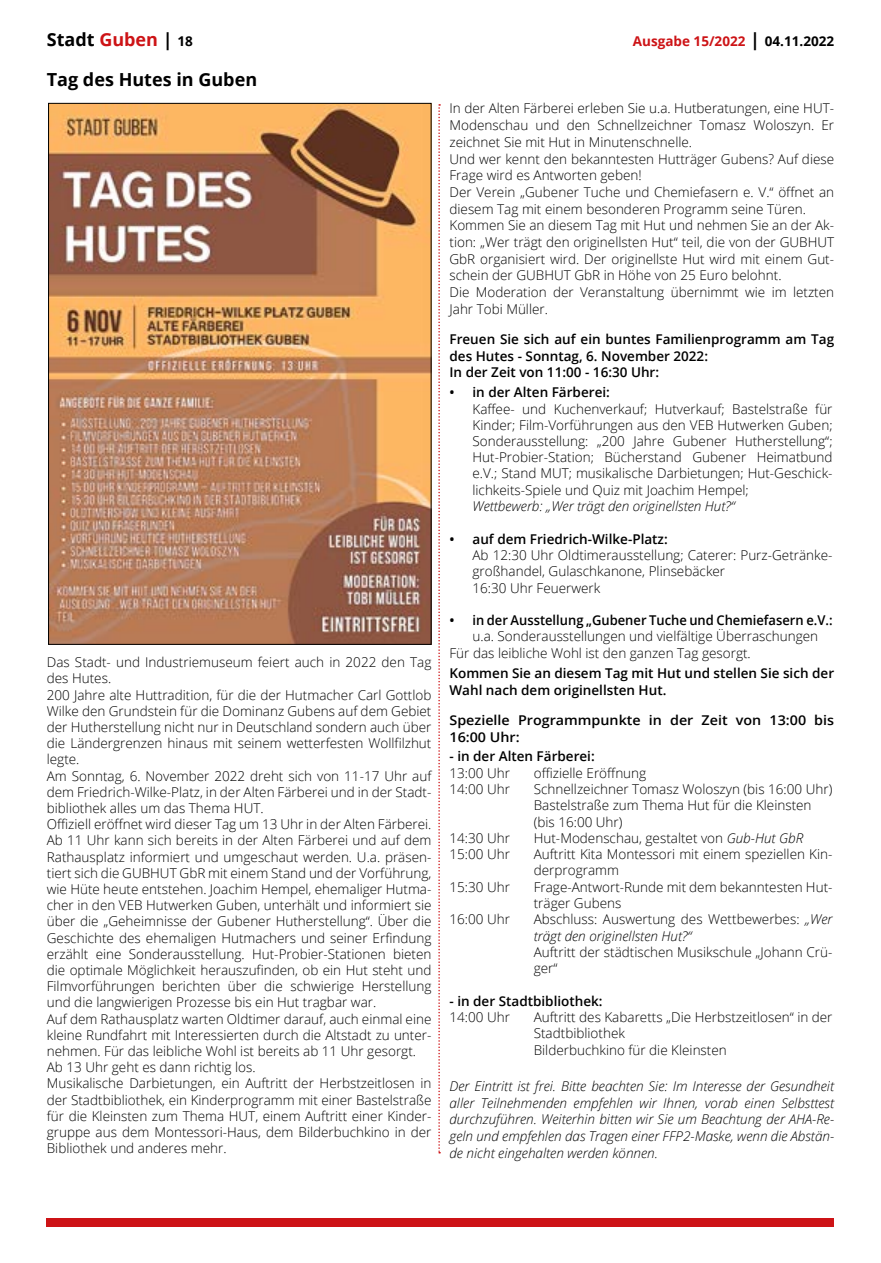
<style>
.page{position:relative;width:881px;height:1263px;background:#fff}
.page>*{position:absolute;margin:0;border:0;box-sizing:border-box;transform-origin:0 0}
.t1{font:700 18px "Open Sans";color:#000}
.t2{font:300 13.5px/16.2px "Open Sans";color:#000}
.t3{font:600 13.5px/16.6px "Open Sans";color:#000}
.t4{font:italic 300 13.5px/16.6px "Open Sans";color:#000;text-align:justify}
.t5{font:600 13.5px/16.6px "Open Sans";color:#000;scale:1.06 1}
.t6{font:700 13.5px "Open Sans";color:#cd1316}
.s1{color:#cd1316}
.s2{font-size:13.5px}
.s3{font-size:18px;color:#000}
.s4{color:#000}
.s5{font-style:italic}
</style>
<div class="page">
<svg style="left:438px;top:104px;width:2px;height:1049px"></svg>
<img style="left:50px;top:105px;width:379px;height:538px">
<div style="left:47px;top:1218px;width:786px;height:9px;background:#cd1316"></div>
<h1 class="t1" style="left:47px;top:27px;width:147px">Stadt <span class="s1">Guben</span> | <span class="s2">18</span></h1>
<p class="t6" style="left:632px;top:32px;width:203px">Ausgabe 15/2022 <span class="s3">|</span> <span class="s4">04.11.2022</span></p>
<h1 class="t1" style="left:47px;top:67px;width:212px">Tag des Hutes in Guben</h1>
<p class="t2" style="left:47px;top:654px;width:386px">Das Stadt- und Industriemuseum feiert auch in 2022 den Tag des Hutes.<br>200 Jahre alte Huttradition, für die der Hutmacher Carl Gottlob Wilke den Grundstein für die Dominanz Gubens auf dem Gebiet der Hutherstellung nicht nur in Deutschland sondern auch über die Ländergrenzen hinaus mit seinem wetterfesten Wollfilzhut legte.<br>Am Sonntag, 6. November 2022 dreht sich von 11-17 Uhr auf dem Friedrich-Wilke-Platz, in der Alten Färberei und in der Stadt&shy;bibliothek alles um das Thema HUT.<br>Offiziell eröffnet wird dieser Tag um 13 Uhr in der Alten Färberei.<br>Ab 11 Uhr kann sich bereits in der Alten Färberei und auf dem Rathausplatz informiert und umgeschaut werden. U.a. präsen&shy;tiert sich die GUBHUT GbR mit einem Stand und der Vorführung, wie Hüte heute entstehen. Joachim Hempel, ehemaliger Hutma&shy;cher in den VEB Hutwerken Guben, unterhält und informiert sie über die „Geheimnisse der Gubener Hutherstellung“. Über die Geschichte des ehemaligen Hutmachers und seiner Erfindung erzählt eine Sonderausstellung. Hut-Probier-Stationen bieten die optimale Möglichkeit herauszufinden, ob ein Hut steht und Filmvorführungen berichten über die schwierige Herstellung und die langwierigen Prozesse bis ein Hut tragbar war.<br>Auf dem Rathausplatz warten Oldtimer darauf, auch einmal eine kleine Rundfahrt mit Interessierten durch die Altstadt zu unter&shy;nehmen. Für das leibliche Wohl ist bereits ab 11 Uhr gesorgt.<br>Ab 13 Uhr geht es dann richtig los.<br>Musikalische Darbietungen, ein Auftritt der Herbstzeitlosen in der Stadtbibliothek, ein Kinderprogramm mit einer Bastelstraße für die Kleinsten zum Thema HUT, einem Auftritt einer Kinder&shy;gruppe aus dem Montessori-Haus, dem Bilderbuchkino in der Bibliothek und anderes mehr.</p>
<p class="t2" style="left:449px;top:100px;width:386px;line-height:16.6px">In der Alten Färberei erleben Sie u.a. Hutberatungen, eine HUT-Modenschau und den Schnellzeichner Tomasz Woloszyn. Er zeichnet Sie mit Hut in Minutenschnelle.<br>Und wer kennt den bekanntesten Hutträger Gubens? Auf diese Frage wird es Antworten geben!<br>Der Verein „Gubener Tuche und Chemiefasern e. V.“ öffnet an diesem Tag mit einem besonderen Programm seine Türen.<br>Kommen Sie an diesem Tag mit Hut und nehmen Sie an der Ak&shy;tion: „Wer trägt den originellsten Hut“ teil, die von der GUBHUT GbR organisiert wird. Der originellste Hut wird mit einem Gut&shy;schein der GUBHUT GbR in Höhe von 25 Euro belohnt.<br>Die Moderation der Veranstaltung übernimmt wie im letzten Jahr Tobi Müller.</p>
<p class="t3" style="left:449px;top:331px;width:386px">Freuen Sie sich auf ein buntes Familienprogramm am Tag des Hutes - Sonntag, 6. November 2022:<br>In der Zeit von 11:00 - 16:30 Uhr:</p>
<p class="t3" style="left:449px;top:384px;width:162px">• in der Alten Färberei:</p>
<p class="t2" style="left:472px;top:400px;width:361px;text-align:justify">Kaffee- und Kuchenverkauf; Hutverkauf; Bastelstraße für Kinder; Film-Vorführungen aus den VEB Hutwerken Guben; Sonderausstellung: „200 Jahre Gubener Hutherstellung“; Hut-Probier-Station; Bücherstand Gubener Heimatbund e.V.; Stand MUT; musikalische Darbietungen; Hut-Geschick&shy;lichkeits-Spiele und Quiz mit Joachim Hempel;</p>
<p class="t4" style="left:472px;top:497px;width:264px">Wettbewerb: „Wer trägt den originellsten Hut?“</p>
<p class="t3" style="left:449px;top:530px;width:220px">• auf dem Friedrich-Wilke-Platz:</p>
<p class="t2" style="left:472px;top:547px;width:361px">Ab 12:30 Uhr Oldtimerausstellung; Caterer: Purz-Getränke&shy;großhandel, Gulaschkanone, Plinsebäcker<br>16:30 Uhr Feuerwerk</p>
<p class="t3" style="left:449px;top:612px;width:384px">• in der Ausstellung „Gubener Tuche und Chemiefasern e.V.:</p>
<p class="t2" style="left:449px;top:628px;width:370px;text-indent:23px">u.a. Sonderausstellungen und vielfältige Überraschungen<br>Für das leibliche Wohl ist den ganzen Tag gesorgt.</p>
<p class="t3" style="left:449px;top:664px;width:386px">Kommen Sie an diesem Tag mit Hut und stellen Sie sich der<br>Wahl nach dem originellsten Hut.</p>
<p class="t5" style="left:449px;top:711px;width:364px">Spezielle Programmpunkte in der Zeit von 13:00 bis<br>16:00 Uhr:</p>
<p class="t3" style="left:449px;top:748px;width:147px">- in der Alten Färberei:</p>
<p class="t2" style="left:449px;top:764px;width:62px">13:00 Uhr</p>
<p class="t2" style="left:533px;top:764px;width:114px">offizielle Eröffnung</p>
<p class="t2" style="left:449px;top:781px;width:62px">14:00 Uhr</p>
<p class="t2" style="left:533px;top:781px;width:300px">Schnellzeichner Tomasz Woloszyn (bis 16:00 Uhr)<br>Bastelstraße zum Thema Hut für die Kleinsten (bis 16:00 Uhr)</p>
<p class="t2" style="left:449px;top:829px;width:62px">14:30 Uhr</p>
<p class="t2" style="left:533px;top:829px;width:271px">Hut-Modenschau, gestaltet von <span class="s5">Gub-Hut GbR</span></p>
<p class="t2" style="left:449px;top:846px;width:62px">15:00 Uhr</p>
<p class="t2" style="left:533px;top:846px;width:300px">Auftritt Kita Montessori mit einem speziellen Kin&shy;derprogramm</p>
<p class="t2" style="left:449px;top:878px;width:62px">15:30 Uhr</p>
<p class="t2" style="left:533px;top:878px;width:300px">Frage-Antwort-Runde mit dem bekanntesten Hut&shy;träger Gubens</p>
<p class="t2" style="left:449px;top:911px;width:62px">16:00 Uhr</p>
<p class="t2" style="left:533px;top:911px;width:300px">Abschluss: Auswertung des Wettbewerbes: <span class="s5">„Wer trägt den originellsten Hut?“</span></p>
<p class="t2" style="left:533px;top:943px;width:300px">Auftritt der städtischen Musikschule „Johann Crü&shy;ger“</p>
<p class="t3" style="left:449px;top:992px;width:154px">- in der Stadtbibliothek:</p>
<p class="t2" style="left:449px;top:1009px;width:62px">14:00 Uhr</p>
<p class="t2" style="left:533px;top:1009px;width:300px">Auftritt des Kabaretts „Die Herbstzeitlosen“ in der<br>Stadtbibliothek<br>Bilderbuchkino für die Kleinsten</p>
<p class="t4" style="left:449px;top:1077px;width:386px">Der Eintritt ist frei. Bitte beachten Sie: Im Interesse der Gesundheit aller Teilnehmenden empfehlen wir Ihnen, vorab einen Selbsttest durchzuführen. Weiterhin bitten wir Sie um Beachtung der AHA-Re&shy;geln und empfehlen das Tragen einer FFP2-Maske, wenn die Abstän&shy;de nicht eingehalten werden können.</p>
</div>
